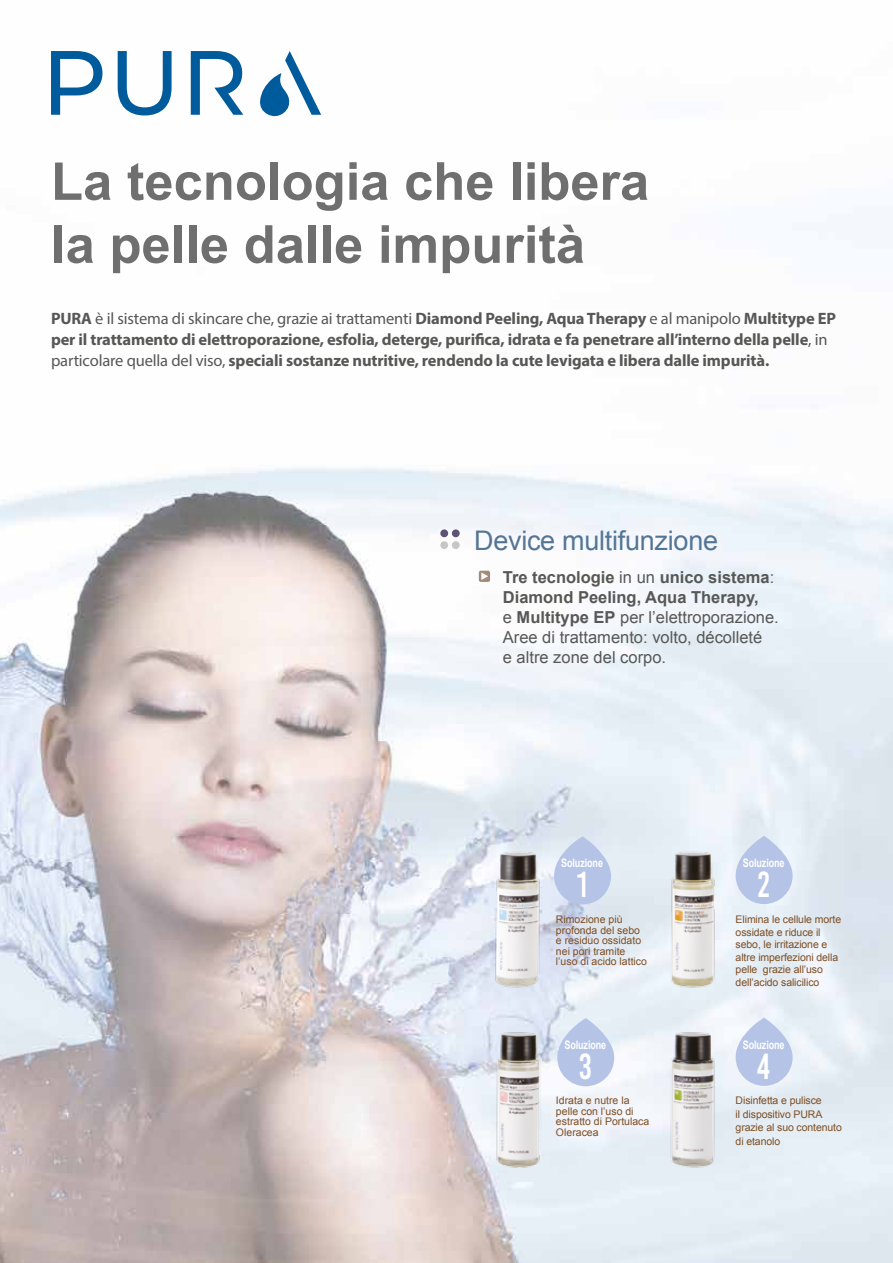
<style>
.page{position:relative;width:893px;height:1263px;background:#fff}
.page>*{position:absolute;margin:0;border:0;box-sizing:border-box;transform-origin:0 0}
.t1{font:700 52.5px/63px "Arial";color:#706f6f}
.t2{font:36.15px "Bebas Kai";color:#fff;scale:.87 1}
.t3{font:27px "Arial";letter-spacing:-.01em;color:#547695}
.t4{font:700 16.5px/21px "Myriad Pro";letter-spacing:-.01em;color:#575756}
.t5{font:16.5px/19.8px "Arial";color:#575756}
.t6{font:700 11.7px "Arial";letter-spacing:-.01em;color:#fff;scale:.77 1}
.t7{font:10.5px/10.5px "Arial";letter-spacing:-.01em;color:#7d4e24}
.s1{font-weight:400}
.s2{font-weight:700}
</style>
<div class="page">
<img style="left:0;top:51px;width:893px;height:1212px">
<svg style="left:51px;top:51px;width:51px;height:64px"></svg>
<svg style="left:118px;top:51px;width:54px;height:64px"></svg>
<svg style="left:191px;top:51px;width:52px;height:64px"></svg>
<svg style="left:260px;top:51px;width:61px;height:66px"></svg>
<div style="left:440px;top:529px;width:8px;height:8px;background:#5e5275;border-radius:50%"></div>
<div style="left:452px;top:529px;width:8px;height:8px;background:#5e5275;border-radius:50%"></div>
<div style="left:440px;top:541px;width:8px;height:8px;background:#c6c6c6;border-radius:50%"></div>
<div style="left:452px;top:541px;width:8px;height:8px;background:#c6c6c6;border-radius:50%"></div>
<div style="left:479px;top:571px;width:11px;height:11px;background:#a48a7a;border-radius:2px"></div>
<svg style="left:481px;top:572px;width:7px;height:8px"></svg>
<svg style="left:554px;top:836px;width:57px;height:68px"></svg>
<div style="left:736px;top:836px;width:57px;height:68px;background:#b5c4e6;border-radius:28px"></div>
<div style="left:736px;top:1017px;width:57px;height:69px;background:#b5c4e6;border-radius:28px"></div>
<img style="left:487px;top:842px;width:236px;height:335px">
<h1 class="t1" style="left:51px;top:152px;width:600px">La tecnologia che libera la pelle dalle impurità</h1>
<p class="t4" style="left:51px;top:307px;width:786px">PURA <span class="s1">è il sistema di skincare che, grazie ai trattamenti</span> Diamond Peeling, Aqua Therapy <span class="s1">e al manipolo</span> Multitype EP per il trattamento di elettroporazione, esfolia, deterge, purifica, idrata e fa penetrare all’interno della pelle<span class="s1">, in particolare quella del viso,</span> speciali sostanze nutritive, rendendo la cute levigata e libera dalle impurità.</p>
<h3 class="t3" style="left:474px;top:523px;width:245px">Device multifunzione</h3>
<h3 class="t5" style="left:503px;top:568px;width:277px"><span class="s2">Tre tecnologie</span> in un <span class="s2">unico sistema</span>:<br><span class="s2">Diamond Peeling, Aqua Therapy,<br></span>e <span class="s2">Multitype EP</span> per l’elettroporazione.<br>Aree di trattamento: volto, décolleté<br>e altre zone del corpo.</h3>
<p class="t6" style="left:561px;top:855px;width:56px">Soluzione</p>
<h2 class="t2" style="left:577px;top:865px;width:14px">1</h2>
<p class="t6" style="left:743px;top:855px;width:56px">Soluzione</p>
<h2 class="t2" style="left:758px;top:865px;width:15px">2</h2>
<p class="t7" style="left:556px;top:914px;width:93px">Rimozione più profonda del sebo e residuo ossidato nei pori tramite l’uso di acido lattico</p>
<p class="t7" style="left:736px;top:913px;width:107px;line-height:12.6px">Elimina le cellule morte ossidate e riduce il sebo, le irritazione e altre imperfezioni della pelle grazie all’uso dell’acido salicilico</p>
<p class="t6" style="left:564px;top:1037px;width:56px">Soluzione</p>
<h2 class="t2" style="left:579px;top:1047px;width:16px">3</h2>
<p class="t7" style="left:556px;top:1095px;width:95px">Idrata e nutre la pelle con l’uso di estratto di Portulaca<br>Oleracea</p>
<p class="t6" style="left:743px;top:1037px;width:56px">Soluzione</p>
<h2 class="t2" style="left:757px;top:1047px;width:16px">4</h2>
<p class="t7" style="left:736px;top:1094px;width:108px;line-height:13.5px">Disinfetta e pulisce<br>il dispositivo PURA grazie al suo contenuto di etanolo</p>
</div>
